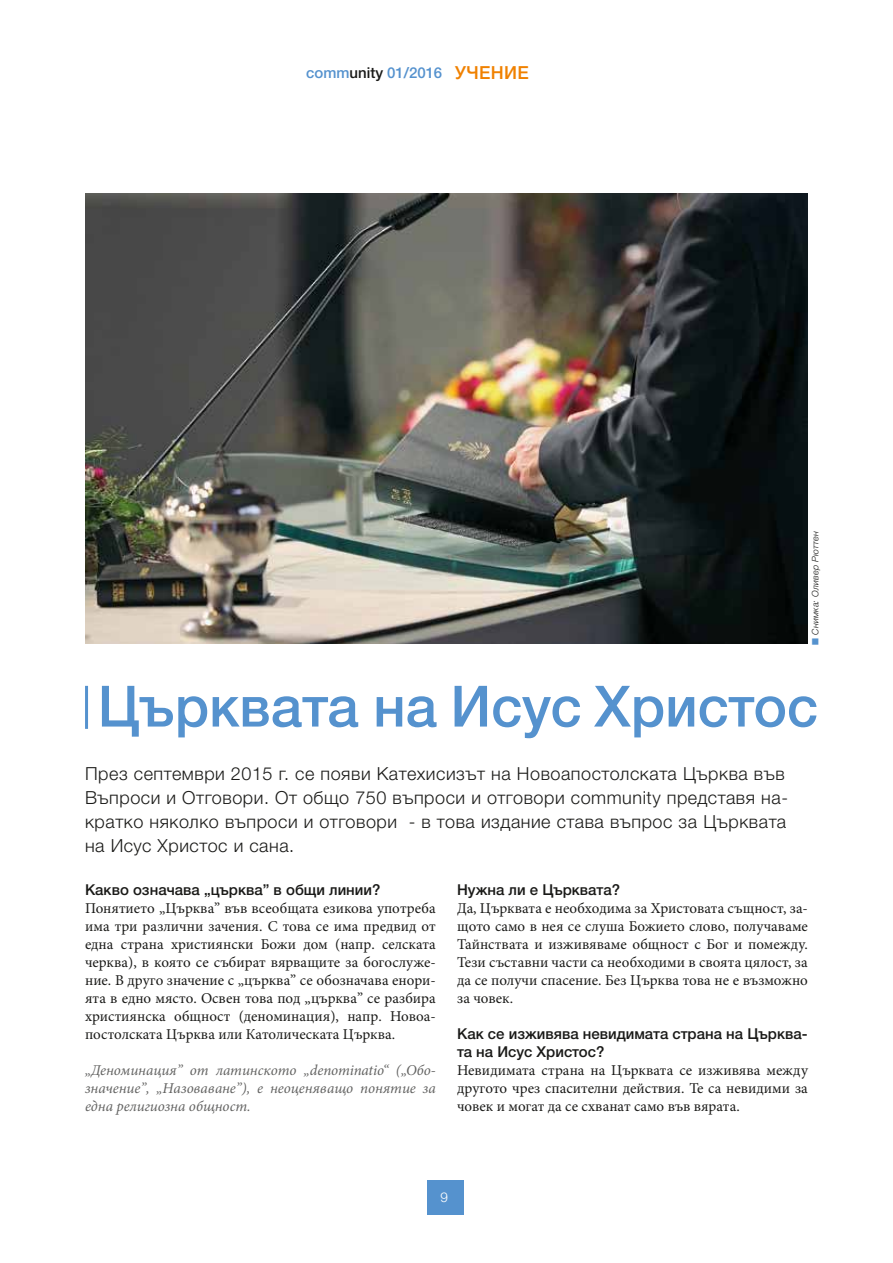
<style>
.page{position:relative;width:893px;height:1263px;background:#fff}
.page>*{position:absolute;margin:0;border:0;box-sizing:border-box;transform-origin:0 0}
.t1{font:500 57px "Helvetica Neue LTW1 G";color:#5592ce}
.t2{font:300 18px/24px "Helvetica Neue LTW1 G";letter-spacing:.03em;color:#1a1a18}
.t3{font:15px/18px "Minion Pro";color:#1a1a18;text-align:justify}
.t4{font:italic 15px/18px "Minion Pro";color:#636362;text-align:justify}
.t5{font:500 15px/18px "Helvetica Neue LTW1 G";color:#1a1a18}
.t6{font:500 15px "Helvetica Neue LTW1 G";color:#5592ce}
.t7{font:300 13.5px "Helvetica Neue LTW1 G";color:#fff}
.t8{font:italic 300 9px "Helvetica Neue LTW1 G";letter-spacing:.015em;color:#1a1a18}
.s1{color:#1a1a18}
.s2{font-size:18px;color:#f08100}
.s3{color:#5592ce}
</style>
<div class="page">
<div style="left:429px;top:1180px;width:34px;height:34px;background:#5592ce"></div>
<div style="left:427px;top:1180px;width:34px;height:34px;background:#5592ce"></div>
<img style="left:85px;top:193px;width:723px;height:450px">
<hr style="left:85px;top:686px;width:3px;height:43px;background:#5592ce">
<p class="t6" style="left:306px;top:63px;width:224px">comm<span class="s1">unity</span> 01/2016 <span class="s2">УЧЕНИЕ</span></p>
<p class="t8" style="left:810px;top:644px;width:115px;rotate:-90deg"><span class="s3">■</span> Снимка: Оливер Рюттен</p>
<h1 class="t1" style="left:98px;top:672px;width:722px">Църквата на Исус Христос</h1>
<p class="t2" style="left:85px;top:761px;width:704px">През септември 2015 г. се появи Катехисизът на Новоапостолската Църква във Въпроси и Отговори. От общо 750 въпроси и отговори community представя на&shy;кратко няколко въпроси и отговори - в това издание става въпрос за Църквата на Исус Христос и сана.</p>
<p class="t5" style="left:85px;top:881px;width:297px">Какво означава „църква” в общи линии?</p>
<p class="t3" style="left:85px;top:899px;width:352px">Понятието „Църква” във всеобщата езикова употреба има три различни зачения. С това се има предвид от една страна християнски Божи дом (напр. селската черква), в която се събират вярващите за богослуже&shy;ние. В друго значение с „църква” се обозначава енори&shy;ята в едно място. Освен това под „църква” се разбира християнска общност (деноминация), напр. Новоа&shy;постолската Църква или Католическата Църква.</p>
<p class="t4" style="left:85px;top:1061px;width:352px">„Деноминация” от латинското „denominatio“ („Обо&shy;значение”, „Назоваване”), е неоценяващо понятие за една религиозна общност.</p>
<p class="t5" style="left:457px;top:881px;width:164px">Нужна ли е Църквата?</p>
<p class="t3" style="left:457px;top:899px;width:352px">Да, Църквата е необходима за Христовата същност, за&shy;щото само в нея се слуша Божието слово, получаваме Тайнствата и изживяваме общност с Бог и помежду.<br>Тези съставни части са необходими в своята цялост, за да се получи спасение. Без Църква това не е възможно за човек.</p>
<p class="t5" style="left:457px;top:1025px;width:352px">Как се изживява невидимата страна на Църква&shy;та на Исус Христос?</p>
<p class="t3" style="left:457px;top:1061px;width:352px">Невидимата страна на Църквата се изживява между другото чрез спасителни действия. Те са невидими за човек и могат да се схванат само във вярата.</p>
<p class="t7" style="left:441px;top:1189px;width:11px">99</p>
</div>
